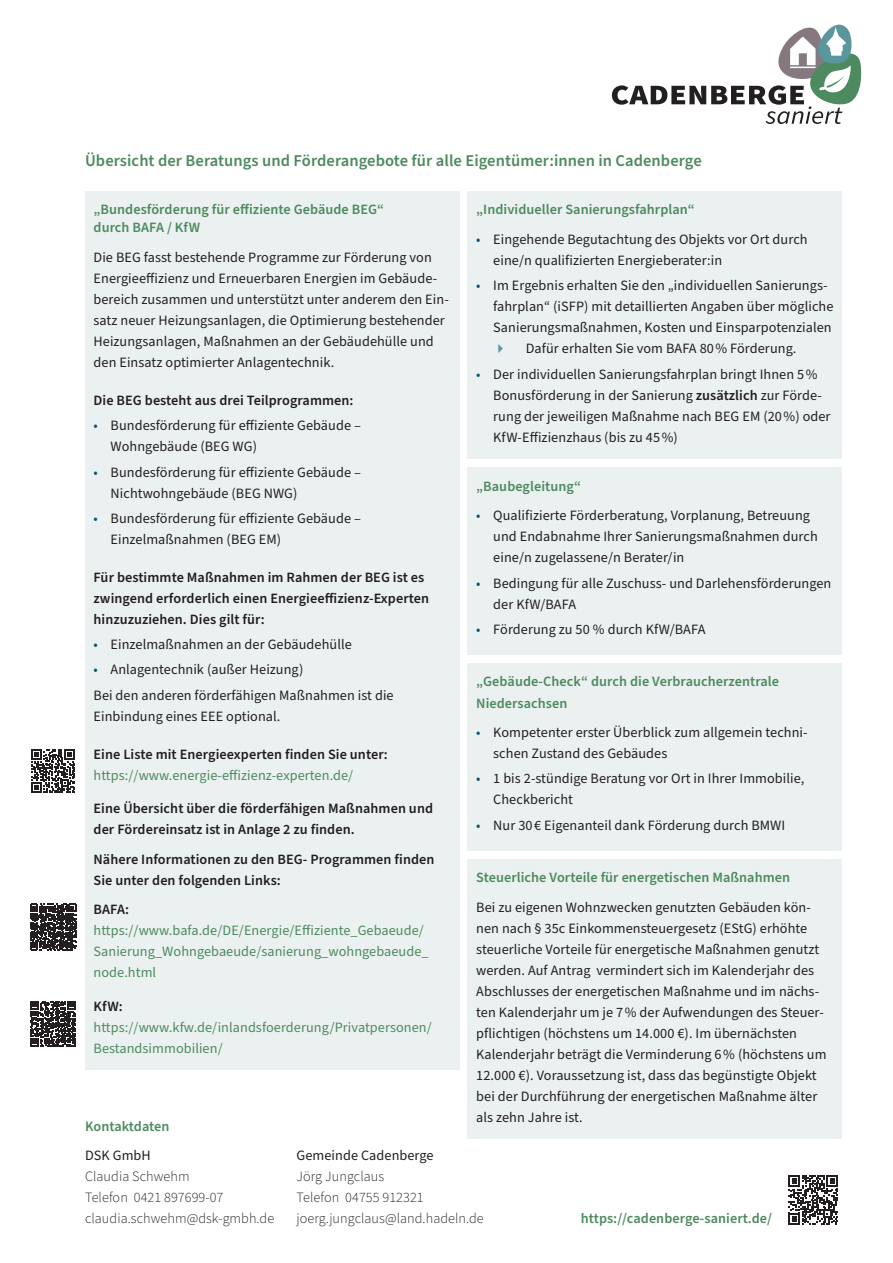
<style>
.page{position:relative;width:893px;height:1263px;background:#fff}
.page>*{position:absolute;margin:0;border:0;box-sizing:border-box;transform-origin:0 0}
.t1{font:600 16.5px "Source Sans Pro";letter-spacing:.005em;color:#4e8a5f}
.t2{font:14.25px/21px "Source Sans Pro";letter-spacing:.005em;color:#231f20}
.t3{font:600 14.25px/21px "Source Sans Pro";letter-spacing:.005em;color:#231f20}
.t4{font:600 14.25px/18px "Source Sans Pro";letter-spacing:.005em;color:#4e8a5f}
.t5{font:14.25px/21px "Source Sans Pro";letter-spacing:.005em;color:#4e8a5f}
.t6{font:300 14.25px "Source Sans Pro";letter-spacing:.005em;color:#231f20}
.s1{color:#005a74}
.s2{color:#59979c}
.s3{font-weight:600}
</style>
<div class="page">
<svg style="left:612px;top:24px;width:250px;height:100px"></svg>
<div style="left:85px;top:191px;width:374px;height:879px;background:#ebf1f1"></div>
<div style="left:468px;top:191px;width:374px;height:268px;background:#ebf1f1"></div>
<div style="left:468px;top:468px;width:374px;height:187px;background:#ebf1f1"></div>
<div style="left:468px;top:663px;width:374px;height:187px;background:#ebf1f1"></div>
<div style="left:468px;top:859px;width:374px;height:280px;background:#ebf1f1"></div>
<svg style="left:788px;top:1175px;width:50px;height:50px"></svg>
<svg style="left:30px;top:1001px;width:46px;height:45px"></svg>
<svg style="left:30px;top:904px;width:46px;height:46px"></svg>
<svg style="left:31px;top:749px;width:44px;height:44px"></svg>
<p class="t1" style="left:85px;top:149px;width:618px">Übersicht der Beratungs und Förderangebote für alle Eigentümer:innen in Cadenberge</p>
<p class="t4" style="left:94px;top:201px;width:292px">„Bundesförderung für effiziente Gebäude BEG“ durch BAFA / KfW</p>
<p class="t2" style="left:94px;top:247px;width:357px">Die BEG fasst bestehende Programme zur Förderung von Energieeffizienz und Erneuerbaren Energien im Gebäude&shy;bereich zusammen und unterstützt unter anderem den Ein&shy;satz neuer Heizungsanlagen, die Optimierung bestehender Heizungsanlagen, Maßnahmen an der Gebäudehülle und den Einsatz optimierter Anlagentechnik.</p>
<p class="t3" style="left:94px;top:390px;width:262px">Die BEG besteht aus drei Teilprogrammen:</p>
<p class="t2" style="left:111px;top:415px;width:252px;text-indent:-17px"><span class="s1">•</span> Bundesförderung für effiziente Gebäude –<br>Wohngebäude (BEG WG)</p>
<p class="t2" style="left:111px;top:462px;width:252px;text-indent:-17px"><span class="s1">•</span> Bundesförderung für effiziente Gebäude –<br>Nichtwohngebäude (BEG NWG)</p>
<p class="t2" style="left:111px;top:508px;width:252px;text-indent:-17px"><span class="s1">•</span> Bundesförderung für effiziente Gebäude –<br>Einzelmaßnahmen (BEG EM)</p>
<p class="t3" style="left:94px;top:567px;width:337px">Für bestimmte Maßnahmen im Rahmen der BEG ist es zwingend erforderlich einen Energieeffizienz-Experten hinzuzuziehen. Dies gilt für:</p>
<p class="t2" style="left:94px;top:634px;width:260px"><span class="s1">•</span> Einzelmaßnahmen an der Gebäudehülle</p>
<p class="t2" style="left:94px;top:657px;width:302px;line-height:25.2px"><span class="s1">•</span> Anlagentechnik (außer Heizung)<br>Bei den anderen förderfähigen Maßnahmen ist die</p>
<p class="t2" style="left:94px;top:706px;width:188px">Einbindung eines EEE optional.</p>
<p class="t3" style="left:94px;top:744px;width:296px">Eine Liste mit Energieexperten finden Sie unter:</p>
<p class="t5" style="left:94px;top:765px;width:261px">https://www.energie-effizienz-experten.de/</p>
<p class="t3" style="left:94px;top:798px;width:341px">Eine Übersicht über die förderfähigen Maßnahmen und der Fördereinsatz ist in Anlage 2 zu finden.</p>
<p class="t3" style="left:94px;top:849px;width:342px">Nähere Informationen zu den BEG- Programmen finden<br>Sie unter den folgenden Links:</p>
<p class="t3" style="left:94px;top:899px;width:37px">BAFA:</p>
<p class="t5" style="left:94px;top:920px;width:337px">https://www.bafa.de/DE/Energie/Effiziente_Gebaeude/<br>Sanierung_Wohngebaeude/sanierung_wohngebaeude_ node.html</p>
<p class="t3" style="left:94px;top:996px;width:31px">KfW:</p>
<p class="t5" style="left:94px;top:1017px;width:340px">https://www.kfw.de/inlandsfoerderung/Privatpersonen/<br>Bestandsimmobilien/</p>
<p class="t4" style="left:476px;top:201px;width:220px">„Individueller Sanierungsfahrplan“</p>
<p class="t2" style="left:493px;top:229px;width:316px;text-indent:-17px"><span class="s1">•</span> Eingehende Begutachtung des Objekts vor Ort durch eine/n qualifizierten Energieberater:in</p>
<p class="t2" style="left:493px;top:275px;width:342px;text-indent:-17px"><span class="s1">•</span> Im Ergebnis erhalten Sie den „individuellen Sanierungs&shy;fahrplan“ (iSFP) mit detaillierten Angaben über mögliche<br>Sanierungsmaßnahmen, Kosten und Einsparpotenzialen</p>
<p class="t2" style="left:493px;top:338px;width:305px"><span class="s2">✔</span> Dafür erhalten Sie vom BAFA 80 % Förderung.</p>
<p class="t2" style="left:493px;top:364px;width:339px;text-indent:-17px"><span class="s1">•</span> Der individuellen Sanierungsfahrplan bringt Ihnen 5 % Bonusförderung in der Sanierung <span class="s3">zusätzlich</span> zur Förde&shy;rung der jeweiligen Maßnahme nach BEG EM (20 %) oder KfW-Effizienzhaus (bis zu 45 %)</p>
<p class="t4" style="left:476px;top:478px;width:106px">„Baubegleitung“</p>
<p class="t2" style="left:493px;top:506px;width:326px;text-indent:-17px"><span class="s1">•</span> Qualifizierte Förderberatung, Vorplanung, Betreuung und Endabnahme Ihrer Sanierungsmaßnahmen durch eine/n zugelassene/n Berater/in</p>
<p class="t2" style="left:493px;top:573px;width:340px;text-indent:-17px"><span class="s1">•</span> Bedingung für alle Zuschuss- und Darlehensförderungen der KfW/BAFA</p>
<p class="t2" style="left:476px;top:619px;width:231px"><span class="s1">•</span> Förderung zu 50 % durch KfW/BAFA</p>
<p class="t4" style="left:476px;top:672px;width:304px;line-height:21px">„Gebäude-Check“ durch die Verbraucherzentrale<br>Niedersachsen</p>
<p class="t2" style="left:493px;top:722px;width:316px;text-indent:-17px"><span class="s1">•</span> Kompetenter erster Überblick zum allgemein techni&shy;schen Zustand des Gebäudes</p>
<p class="t2" style="left:493px;top:768px;width:313px;text-indent:-17px"><span class="s1">•</span> 1 bis 2-stündige Beratung vor Ort in Ihrer Immobilie,<br>Checkbericht</p>
<p class="t2" style="left:476px;top:815px;width:311px"><span class="s1">•</span> Nur 30 € Eigenanteil dank Förderung durch BMWI</p>
<p class="t4" style="left:476px;top:869px;width:315px">Steuerliche Vorteile für energetischen Maßnahmen</p>
<p class="t2" style="left:476px;top:897px;width:352px">Bei zu eigenen Wohnzwecken genutzten Gebäuden kön&shy;nen nach § 35c Einkommensteuergesetz (EStG) erhöhte steuerliche Vorteile für energetische Maßnahmen genutzt werden. Auf Antrag vermindert sich im Kalenderjahr des Abschlusses der energetischen Maßnahme und im nächs&shy;ten Kalenderjahr um je 7 % der Aufwendungen des Steuer&shy;pflichtigen (höchstens um 14.000 €). Im übernächsten Kalenderjahr beträgt die Verminderung 6 % (höchstens um 12.000 €). Voraussetzung ist, dass das begünstigte Objekt bei der Durchführung der energetischen Maßnahme älter als zehn Jahre ist.</p>
<p class="t4" style="left:85px;top:1117px;width:86px">Kontaktdaten</p>
<p class="t2" style="left:85px;top:1145px;width:67px">DSK GmbH</p>
<p class="t2" style="left:297px;top:1145px;width:139px">Gemeinde Cadenberge</p>
<p class="t6" style="left:85px;top:1167px;width:106px">Claudia Schwehm</p>
<p class="t6" style="left:297px;top:1167px;width:89px">Jörg Jungclaus</p>
<p class="t6" style="left:85px;top:1188px;width:140px">Telefon 0421 897699-07</p>
<p class="t6" style="left:297px;top:1188px;width:129px">Telefon 04755 912321</p>
<p class="t6" style="left:85px;top:1209px;width:191px">claudia.schwehm@dsk-gmbh.de</p>
<p class="t6" style="left:297px;top:1209px;width:189px">joerg.jungclaus@land.hadeln.de</p>
<p class="t4" style="left:581px;top:1210px;width:193px">https://cadenberge-saniert.de/</p>
</div>
